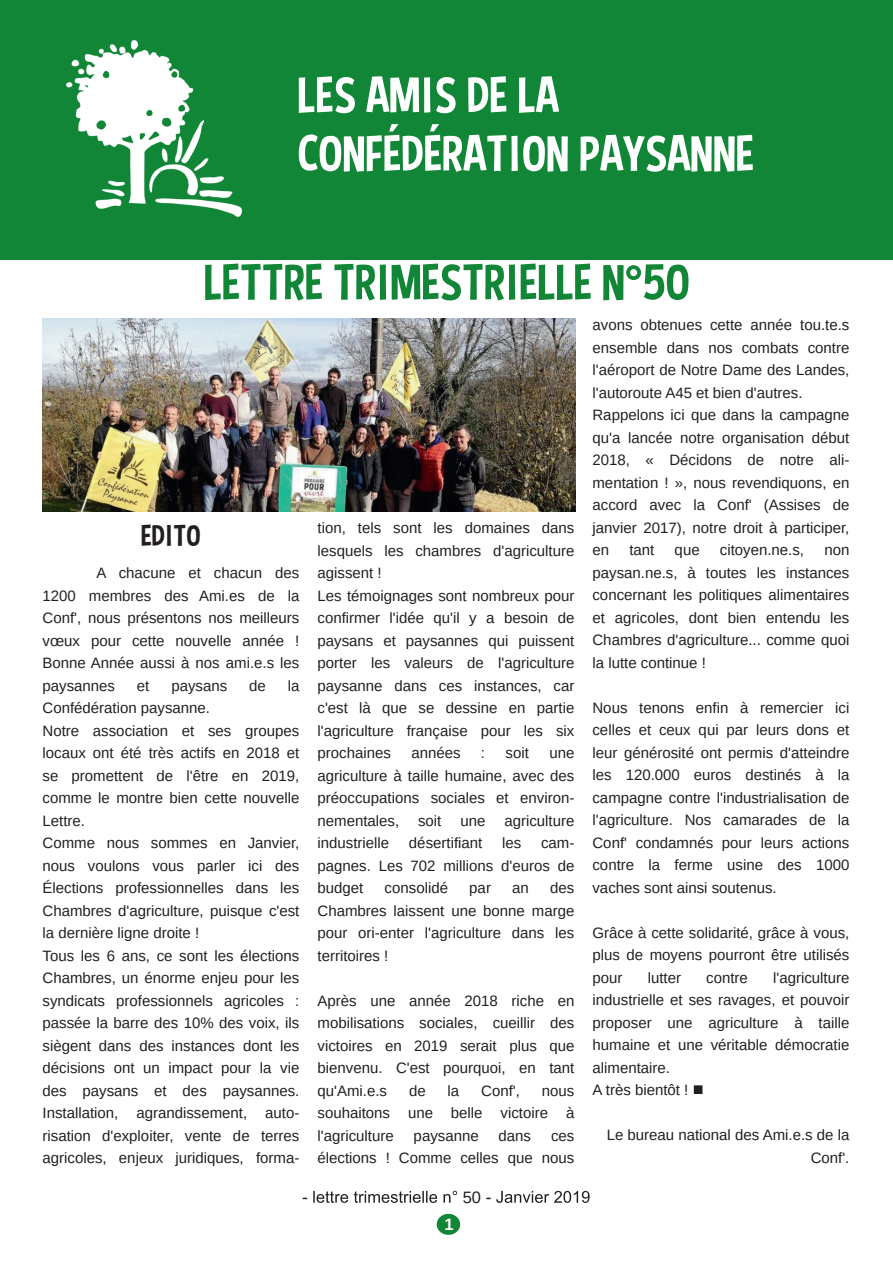
<style>
.page{position:relative;width:893px;height:1263px;background:#fff}
.page>*{position:absolute;margin:0;border:0;box-sizing:border-box;transform-origin:0 0}
.t1{font:51px/58.5px "Curse Casual";color:#fff}
.t2{font:51px "Curse Casual";color:#118637}
.t3{font:30px "Curse Casual";color:#231f20}
.t4{font:16.5px "Liberation Sans";color:#231f20}
.t5{font:700 16.5px "Liberation Sans";color:#fff}
.t6{font:15px/22.5px "Liberation Sans";color:#231f20;text-align:justify}
</style>
<div class="page">
<div style="left:437px;top:1214px;width:23px;height:21px;background:#118637;border-radius:50%"></div>
<svg style="left:313px;top:1191px;width:35px;height:12px"></svg>
<svg style="left:354px;top:1191px;width:83px;height:12px"></svg>
<svg style="left:444px;top:1191px;width:13px;height:12px"></svg>
<svg style="left:486px;top:1191px;width:104px;height:12px"></svg>
<div style="left:0;top:0;width:893px;height:259px;background:#118637"></div>
<img style="left:66px;top:40px;width:176px;height:177px">
<img style="left:43px;top:318px;width:532px;height:194px">
<div style="left:694px;top:1085px;width:8px;height:9px;background:#231f20"></div>
<h1 class="t1" style="left:298px;top:65px;width:458px">LES AMIS DE LA<br>CONFÉDÉRATION PAYSANNE</h1>
<h1 class="t2" style="left:204px;top:253px;width:487px">LETTRE TRIMESTRIELLE N°50</h1>
<h2 class="t3" style="left:141px;top:518px;width:61px">EDITO</h2>
<p class="t6" style="left:43px;top:562px;width:258px;text-indent:54px">A chacune et chacun des 1200 membres des Ami.es de la Conf', nous présentons nos meilleurs vœux pour cette nouvelle année !<br>Bonne Année aussi à nos ami.e.s les paysannes</p>
<p class="t6" style="left:137px;top:674px;width:14px">et</p>
<p class="t6" style="left:171px;top:674px;width:57px">paysans</p>
<p class="t6" style="left:249px;top:674px;width:18px">de</p>
<p class="t6" style="left:288px;top:674px;width:13px">la</p>
<p class="t6" style="left:43px;top:697px;width:258px;text-align:left">Confédération paysanne.<br>Notre association et ses groupes locaux ont été très actifs en 2018 et se promettent de l'être en 2019, comme le montre bien cette nouvelle Lettre.<br>Comme nous sommes en Janvier, nous voulons vous parler ici des Élections professionnelles dans les Chambres d'agriculture, puisque c'est la dernière ligne droite !<br>Tous les 6 ans, ce sont les élections Chambres, un énorme enjeu pour les syndicats professionnels agricoles : passée la barre des 10% des voix, ils siègent dans des instances dont les décisions ont un impact pour la vie des paysans et des paysannes.<br>Installation, agrandissement, auto&shy;risation d'exploiter, vente de terres agricoles, enjeux juridiques, forma-</p>
<p class="t6" style="left:317px;top:517px;width:258px;text-align:left">tion, tels sont les domaines dans lesquels les chambres d'agriculture agissent !<br>Les témoignages sont nombreux pour confirmer l'idée qu'il y a besoin de paysans et paysannes qui puissent porter les valeurs de l'agriculture paysanne dans ces instances, car c'est là que se dessine en partie l'agriculture française pour les six prochaines</p>
<p class="t6" style="left:411px;top:742px;width:51px">années</p>
<p class="t6" style="left:481px;top:742px;width:6px">:</p>
<p class="t6" style="left:506px;top:742px;width:25px">soit</p>
<p class="t6" style="left:317px;top:742px;width:258px;text-indent:232px">une agriculture à taille humaine, avec des préoccupations sociales et environ&shy;nementales,</p>
<p class="t6" style="left:418px;top:809px;width:25px">soit</p>
<p class="t6" style="left:460px;top:809px;width:27px">une</p>
<p class="t6" style="left:504px;top:809px;width:72px">agriculture</p>
<p class="t6" style="left:317px;top:832px;width:73px">industrielle</p>
<p class="t6" style="left:409px;top:832px;width:75px">désertifiant</p>
<p class="t6" style="left:502px;top:832px;width:21px">les</p>
<p class="t6" style="left:317px;top:832px;width:258px;text-indent:224px">cam&shy;pagnes. Les 702 millions d'euros de budget</p>
<p class="t6" style="left:385px;top:877px;width:65px">consolidé</p>
<p class="t6" style="left:469px;top:877px;width:23px">par</p>
<p class="t6" style="left:512px;top:877px;width:18px">an</p>
<p class="t6" style="left:317px;top:877px;width:258px;text-indent:233px">des Chambres laissent une bonne marge pour ori-enter l'agriculture dans les territoires !</p>
<p class="t6" style="left:317px;top:989px;width:258px">Après une année 2018 riche en mobilisations sociales, cueillir des victoires en 2019 serait plus que bienvenu. C'est pourquoi, en tant qu'Ami.e.s</p>
<p class="t6" style="left:409px;top:1079px;width:18px">de</p>
<p class="t6" style="left:448px;top:1079px;width:13px">la</p>
<p class="t6" style="left:481px;top:1079px;width:40px">Conf',</p>
<p class="t6" style="left:317px;top:1079px;width:258px;text-indent:224px">nous souhaitons une belle victoire à l'agriculture</p>
<p class="t6" style="left:414px;top:1124px;width:67px">paysanne</p>
<p class="t6" style="left:499px;top:1124px;width:34px">dans</p>
<p class="t6" style="left:317px;top:1124px;width:258px;text-align:right">ces<br>élections ! Comme celles que nous</p>
<p class="t5" style="left:444px;top:1215px;width:11px">1</p>
<p class="t4" style="left:463px;top:1188px;width:20px">50</p>
<p class="t6" style="left:592px;top:314px;width:258px;text-align:left">avons obtenues cette année tou.te.s ensemble dans nos combats contre l'aéroport de Notre Dame des Landes, l'autoroute A45 et bien d'autres.<br>Rappelons ici que dans la campagne qu'a lancée notre organisation début<br>2018, « Décidons de notre ali&shy;mentation ! », nous revendiquons, en accord avec la Conf' (Assises de janvier 2017), notre droit à participer, en</p>
<p class="t6" style="left:629px;top:539px;width:27px">tant</p>
<p class="t6" style="left:675px;top:539px;width:27px">que</p>
<p class="t6" style="left:720px;top:539px;width:86px">citoyen.ne.s,</p>
<p class="t6" style="left:592px;top:539px;width:258px;text-indent:232px">non paysan.ne.s, à toutes les instances concernant les politiques alimentaires et agricoles, dont bien entendu les Chambres d'agriculture... comme quoi la lutte continue !</p>
<p class="t6" style="left:592px;top:696px;width:258px">Nous tenons enfin à remercier ici celles et ceux qui par leurs dons et leur générosité ont permis d'atteindre les 120.000 euros destinés à la campagne contre l'industrialisation de l'agriculture. Nos camarades de la Conf' condamnés pour leurs actions contre la ferme usine des 1000 vaches sont ainsi soutenus.</p>
<p class="t6" style="left:592px;top:921px;width:258px">Grâce à cette solidarité, grâce à vous, plus de moyens pourront être utilisés pour</p>
<p class="t6" style="left:592px;top:966px;width:258px;text-align:left;text-indent:181px">l'agriculture industrielle et ses ravages, et pouvoir proposer une agriculture à taille humaine et une véritable démocratie alimentaire.<br>A très bientôt !</p>
<p class="t6" style="left:607px;top:1124px;width:244px;text-align:right">Le bureau national des Ami.e.s de la<br>Conf'.</p>
<p class="t6" style="left:648px;top:966px;width:35px">lutter</p>
<p class="t6" style="left:706px;top:966px;width:43px">contre</p>
</div>
